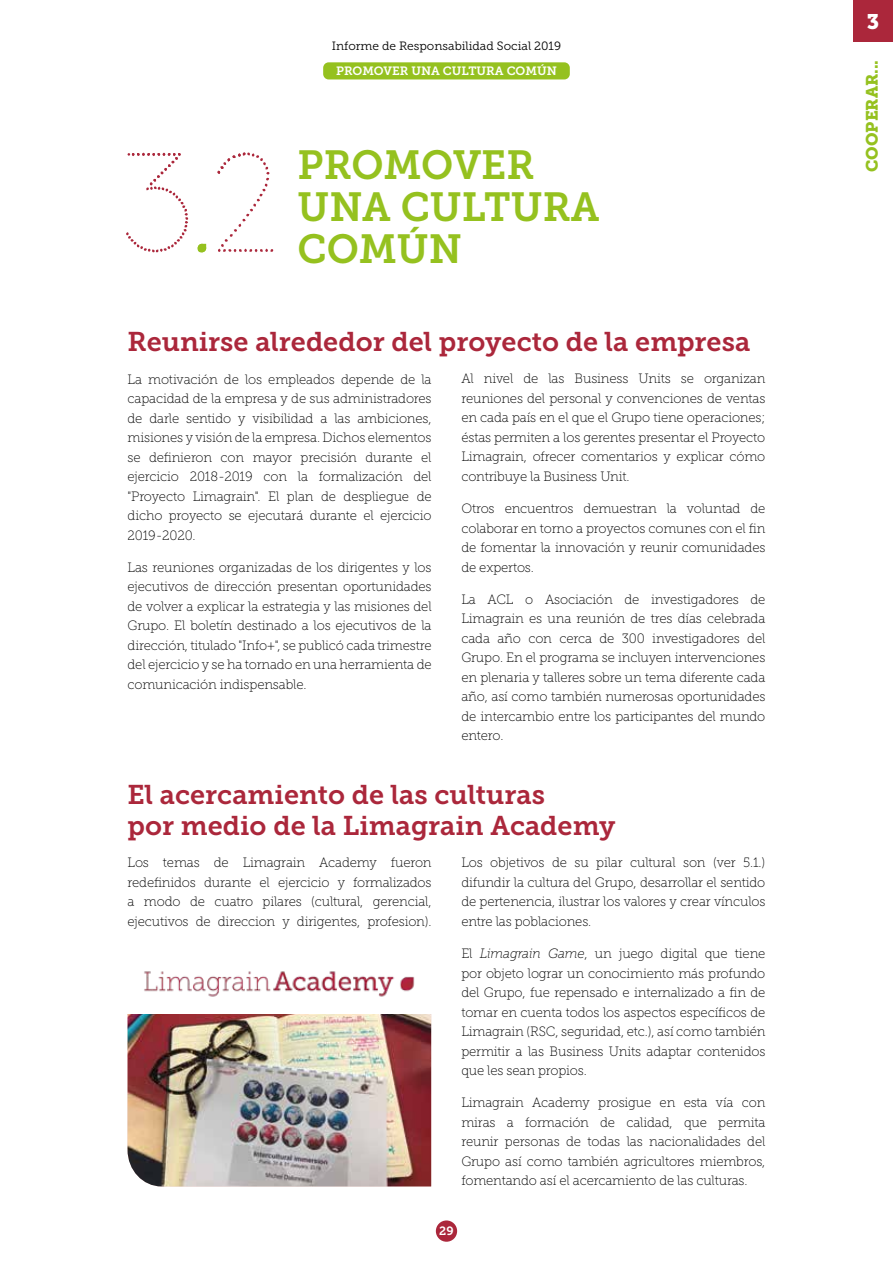
<style>
.page{position:relative;width:893px;height:1263px;background:#fff}
.page>*{position:absolute;margin:0;border:0;box-sizing:border-box;transform-origin:0 0}
.t1{font:40.5px/42px "Museo Slab 700";color:#95c11f}
.t2{font:27px/31.5px "Museo Slab 700";color:#ab273b}
.t3{font:21px "Museo Slab 900";color:#fff}
.t4{font:16.5px "Museo Slab 900";color:#95c11f}
.t5{font:13.5px/19.5px "Museo Slab 100";letter-spacing:-.01em;color:#000;text-align:justify}
.t6{font:12px "Museo Slab 300";color:#000}
.t7{font:12px "Museo Slab 700";color:#fff}
.s1{font-style:italic}
</style>
<div class="page">
<div style="left:436px;top:1220px;width:21px;height:22px;background:#ab273b;border-radius:50%"></div>
<div style="left:854px;top:0;width:39px;height:42px;background:#ab273b"></div>
<div style="left:198px;top:244px;width:8px;height:8px;background:#95c11f;border-radius:50%"></div>
<svg style="left:126px;top:153px;width:62px;height:99px"></svg>
<img style="left:128px;top:1014px;width:303px;height:172px">
<svg style="left:217px;top:152px;width:56px;height:100px"></svg>
<img style="left:144px;top:971px;width:271px;height:26px">
<div style="left:323px;top:62px;width:247px;height:17px;background:#95c11f;border-radius:6px"></div>
<p class="t6" style="left:332px;top:39px;width:231px">Informe de Responsabilidad Social 2019</p>
<p class="t7" style="left:336px;top:64px;width:222px">PROMOVER UNA CULTURA COMÚN</p>
<h1 class="t1" style="left:298px;top:144px;width:303px">PROMOVER<br>UNA CULTURA<br>COMÚN</h1>
<h2 class="t2" style="left:128px;top:326px;width:624px">Reunirse alrededor del proyecto de la empresa</h2>
<p class="t5" style="left:128px;top:369px;width:306px">La motivación de los empleados depende de la capacidad de la empresa y de sus administradores de darle sentido y visibilidad a las ambiciones, misiones y visión de la empresa. Dichos elementos se definieron con mayor precisión durante el ejercicio 2018-2019 con la formalización del "Proyecto Limagrain". El plan de despliegue de dicho proyecto se ejecutará durante el ejercicio 2019-2020.</p>
<p class="t5" style="left:128px;top:557px;width:306px">Las reuniones organizadas de los dirigentes y los ejecutivos de dirección presentan oportunidades de volver a explicar la estrategia y las misiones del Grupo. El boletín destinado a los ejecutivos de la dirección, titulado "Info+", se publicó cada trimestre del ejercicio y se ha tornado en una herramienta de comunicación indispensable.</p>
<p class="t5" style="left:461px;top:369px;width:306px">Al nivel de las Business Units se organizan reuniones del personal y convenciones de ventas en cada país en el que el Grupo tiene operaciones; éstas permiten a los gerentes presentar el Proyecto Limagrain, ofrecer comentarios y explicar cómo contribuye la Business Unit.</p>
<p class="t5" style="left:461px;top:499px;width:306px">Otros encuentros demuestran la voluntad de colaborar en torno a proyectos comunes con el fin de fomentar la innovación y reunir comunidades de expertos.</p>
<p class="t5" style="left:461px;top:590px;width:306px">La ACL o Asociación de investigadores de Limagrain es una reunión de tres días celebrada cada año con cerca de 300 investigadores del Grupo. En el programa se incluyen intervenciones en plenaria y talleres sobre un tema diferente cada año, así como también numerosas oportunidades de intercambio entre los participantes del mundo entero.</p>
<h2 class="t2" style="left:128px;top:779px;width:489px">El acercamiento de las culturas<br>por medio de la Limagrain Academy</h2>
<p class="t5" style="left:128px;top:853px;width:306px">Los temas de Limagrain Academy fueron redefinidos durante el ejercicio y formalizados a modo de cuatro pilares (cultural, gerencial, ejecutivos de direccion y dirigentes, profesion).</p>
<p class="t5" style="left:461px;top:853px;width:306px">Los objetivos de su pilar cultural son (ver 5.1.) difundir la cultura del Grupo, desarrollar el sentido de pertenencia, ilustrar los valores y crear vínculos entre las poblaciones.</p>
<p class="t5" style="left:461px;top:944px;width:306px">El <span class="s1">Limagrain Game</span>, un juego digital que tiene por objeto lograr un conocimiento más profundo del Grupo, fue repensado e internalizado a fin de tomar en cuenta todos los aspectos específicos de Limagrain (RSC, seguridad, etc.), así como también permitir a las Business Units adaptar contenidos que les sean propios.</p>
<p class="t5" style="left:461px;top:1093px;width:306px">Limagrain Academy prosigue en esta vía con miras a formación de calidad, que permita reunir personas de todas las nacionalidades del Grupo así como también agricultores miembros, fomentando así el acercamiento de las culturas.</p>
<p class="t7" style="left:439px;top:1224px;width:16px">29</p>
<h3 class="t3" style="left:867px;top:9px;width:14px">3</h3>
<p class="t4" style="left:862px;top:172px;width:114px;rotate:-90deg">COOPERAR...</p>
</div>
